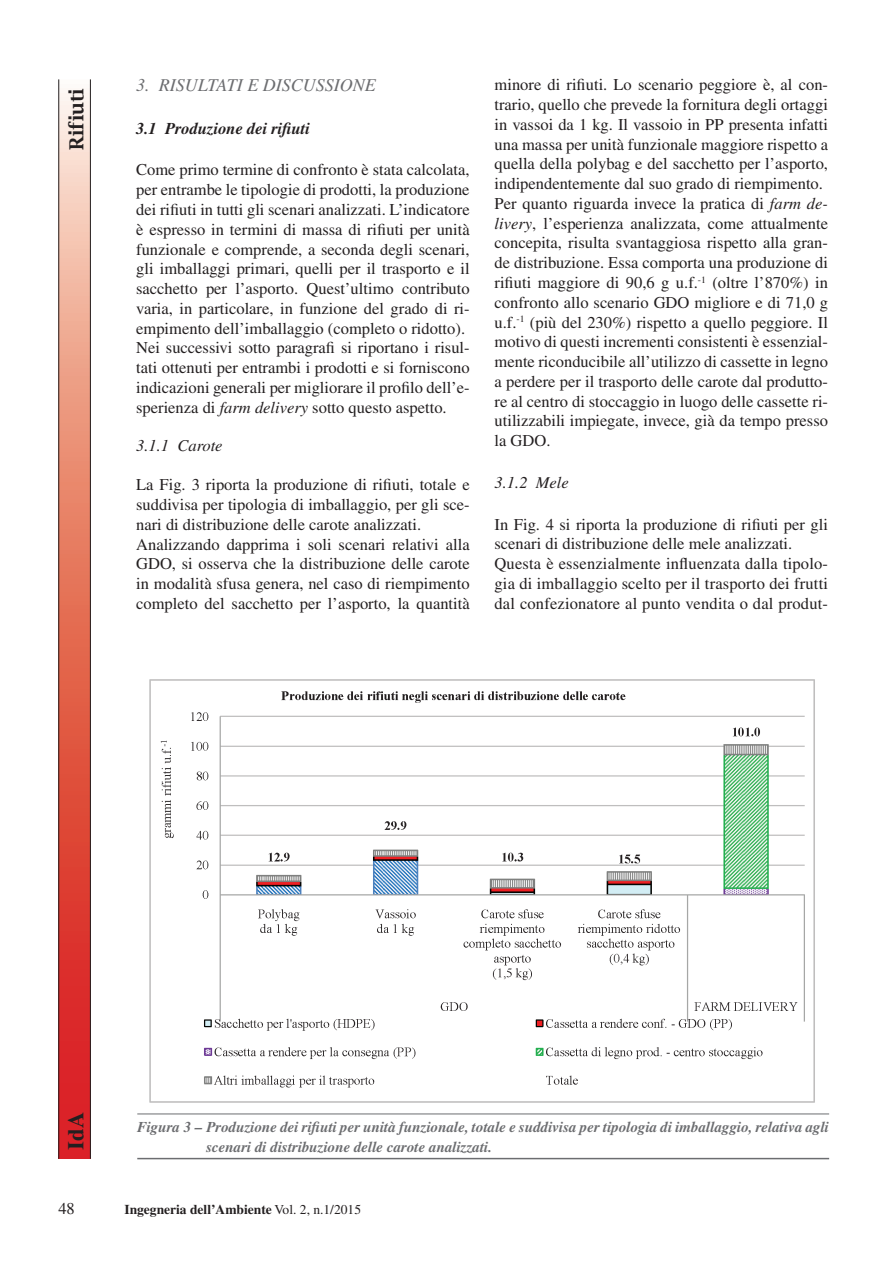
<style>
.page{position:relative;width:894px;height:1263px;background:#fff}
.page>*{position:absolute;margin:0;border:0;box-sizing:border-box;transform-origin:0 0}
.t1{font:700 22.5px "Times";color:#231f20}
.t2{font:600 19.5px "Lucida Bright";color:#231f20}
.Head-A{font:italic 18px "Times";color:#6c6d70}
.Body{font:16.5px/19.8px "Times";color:#231f20;text-align:justify}
.Head-B{font:italic 700 16.5px "Times";color:#231f20}
.Head-C{font:italic 16.5px "Times";color:#231f20}
.Figure_Caption{font:italic 700 15px/19.5px "Times";color:#6c6d70}
.t3{font:700 13.5px "Times";color:#231f20}
.s1{font-style:italic}
.s2{font-weight:400}
</style>
<div class="page">
<svg style="left:59px;top:79px;width:31px;height:1079px"></svg>
<hr style="left:58px;top:79px;width:1px;height:1079px;background:#231f20">
<hr style="left:90px;top:79px;width:1px;height:1079px;background:#231f20">
<hr style="left:137px;top:1113px;width:691px;height:1px;background:#6c6d70">
<hr style="left:137px;top:1157px;width:691px;height:2px;background:#6c6d70">
<img style="left:149px;top:679px;width:666px;height:424px">
<p class="t2" style="left:65px;top:150px;width:63px;rotate:-90deg">Rifiuti</p>
<p class="Head-A" style="left:136px;top:76px;width:241px">3. RISULTATI E DISCUSSIONE</p>
<p class="Head-B" style="left:136px;top:119px;width:175px">3.1 Produzione dei rifiuti</p>
<p class="Body" style="left:136px;top:160px;width:335px">Come primo termine di confronto è stata calcolata, per entrambe le tipologie di prodotti, la produzione dei rifiuti in tutti gli scenari analizzati. L’indicatore è espresso in termini di massa di rifiuti per unità funzionale e comprende, a seconda degli scenari, gli imballaggi primari, quelli per il trasporto e il sacchetto per l’asporto. Quest’ultimo contributo varia, in particolare, in funzione del grado di ri&shy;empimento dell’imballaggio (completo o ridotto).</p>
<p class="Body" style="left:136px;top:338px;width:335px">Nei successivi sotto paragrafi si riportano i risul&shy;tati ottenuti per entrambi i prodotti e si forniscono indicazioni generali per migliorare il profilo dell’e&shy;sperienza di <span class="s1">farm delivery</span> sotto questo aspetto.</p>
<p class="Head-C" style="left:136px;top:436px;width:88px">3.1.1 Carote</p>
<p class="Body" style="left:136px;top:474px;width:335px">La Fig. 3 riporta la produzione di rifiuti, totale e suddivisa per tipologia di imballaggio, per gli sce&shy;nari di distribuzione delle carote analizzati.</p>
<p class="Body" style="left:136px;top:534px;width:335px">Analizzando dapprima i soli scenari relativi alla GDO, si osserva che la distribuzione delle carote in modalità sfusa genera, nel caso di riempimento completo del sacchetto per l’asporto, la quantità</p>
<p class="Body" style="left:494px;top:75px;width:335px">minore di rifiuti. Lo scenario peggiore è, al con&shy;trario, quello che prevede la fornitura degli ortaggi in vassoi da 1 kg. Il vassoio in PP presenta infatti una massa per unità funzionale maggiore rispetto a quella della polybag e del sacchetto per l’asporto, indipendentemente dal suo grado di riempimento.</p>
<p class="Body" style="left:494px;top:193px;width:335px">Per quanto riguarda invece la pratica di <span class="s1">farm de&shy;livery</span>, l’esperienza analizzata, come attualmente concepita, risulta svantaggiosa rispetto alla gran&shy;de distribuzione. Essa comporta una produzione di rifiuti maggiore di 90,6 g u.f.<sup>-1</sup> (oltre l’870%) in confronto allo scenario GDO migliore e di 71,0 g u.f.<sup>-1</sup> (più del 230%) rispetto a quello peggiore. Il motivo di questi incrementi consistenti è essenzial&shy;mente riconducibile all’utilizzo di cassette in legno a perdere per il trasporto delle carote dal produtto&shy;re al centro di stoccaggio in luogo delle cassette ri&shy;utilizzabili impiegate, invece, già da tempo presso la GDO.</p>
<p class="Head-C" style="left:494px;top:474px;width:76px">3.1.2 Mele</p>
<p class="Body" style="left:494px;top:514px;width:335px">In Fig. 4 si riporta la produzione di rifiuti per gli scenari di distribuzione delle mele analizzati.</p>
<p class="Body" style="left:494px;top:553px;width:335px">Questa è essenzialmente influenzata dalla tipolo&shy;gia di imballaggio scelto per il trasporto dei frutti dal confezionatore al punto vendita o dal produt-</p>
<h1 class="t1" style="left:62px;top:1149px;width:39px;rotate:-90deg">IdA</h1>
<p class="Figure_Caption" style="left:206px;top:1117px;width:624px;text-indent:-69px">Figura 3 – Produzione dei rifiuti per unità funzionale, totale e suddivisa per tipologia di imballaggio, relativa agli scenari di distribuzione delle carote analizzati.</p>
<p class="Body" style="left:58px;top:1198px;width:18px">48</p>
<p class="t3" style="left:124px;top:1201px;width:238px">Ingegneria dell’Ambiente <span class="s2">Vol. 2, n.1/2015</span></p>
</div>
